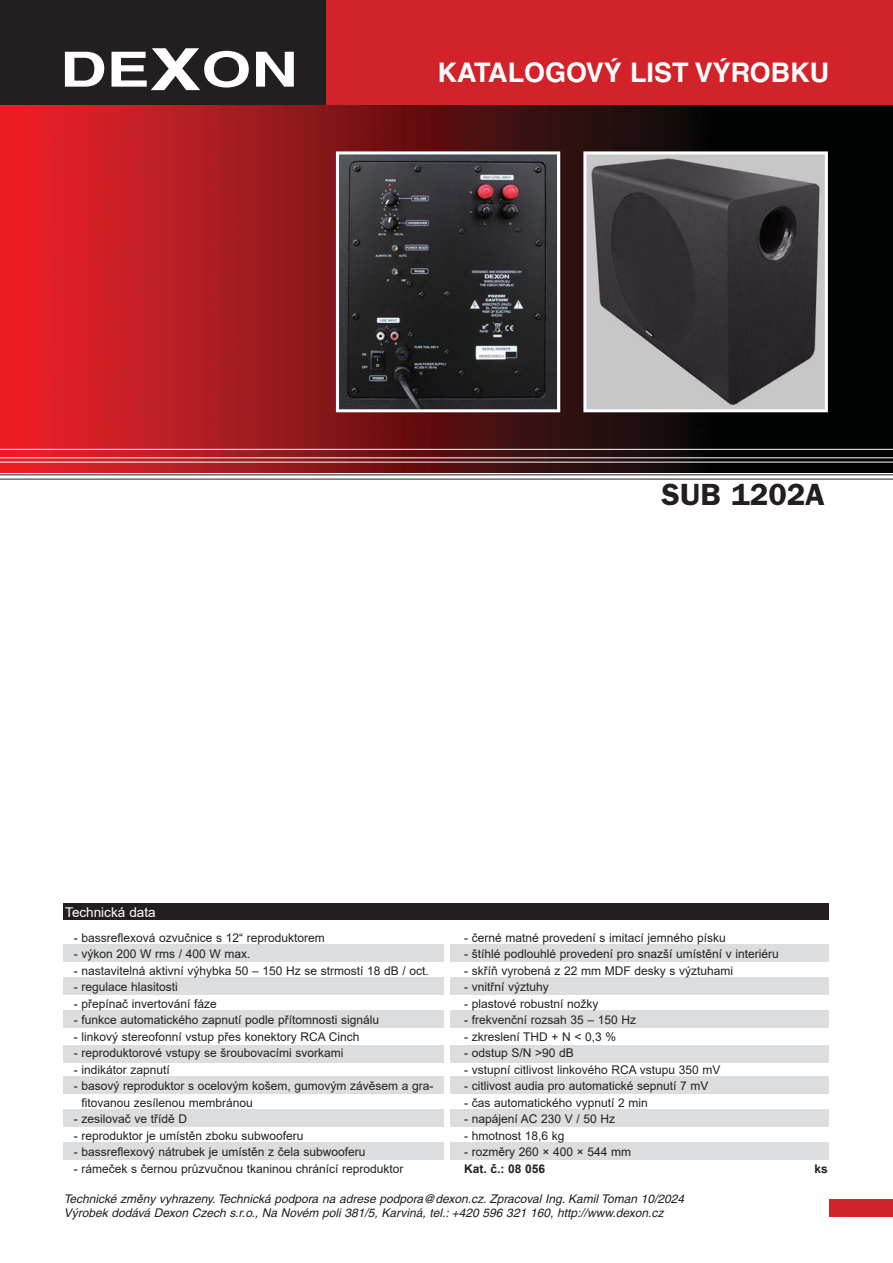
<style>
.page{position:relative;width:893px;height:1263px;background:#fff}
.page>*{position:absolute;margin:0;border:0;box-sizing:border-box;transform-origin:0 0}
.t1{font:700 30.75px "Frankfurt Gothic";color:#231f20}
.t2{font:700 27px "Helvetica CE";color:#fff}
.t3{font:13.5px "Arial";color:#fff}
.t4{font:12px/16.5px "Arial";color:#231f20}
.t5{font:italic 12px/14.4px "Helvetica CE";color:#231f20}
.t6{font:700 12px "Arial";color:#231f20}
</style>
<div class="page">
<div style="left:0;top:0;width:893px;height:106px;background:#d2232a"></div>
<div style="left:0;top:0;width:326px;height:106px;background:#231f20"></div>
<svg style="left:65px;top:52px;width:39px;height:35px"></svg>
<svg style="left:112px;top:48px;width:137px;height:42px"></svg>
<svg style="left:256px;top:52px;width:38px;height:35px"></svg>
<div style="left:829px;top:1199px;width:64px;height:17px;background:#d2232a"></div>
<img style="left:0;top:229px;width:893px;height:120px">
<img style="left:0;top:105px;width:893px;height:124px">
<img style="left:0;top:349px;width:893px;height:123px">
<hr style="left:0;top:449px;width:893px;height:1px;background:#fff">
<hr style="left:0;top:458px;width:893px;height:1px;background:#fff">
<hr style="left:0;top:462px;width:893px;height:1px;background:#fff">
<hr style="left:0;top:475px;width:893px;height:1px;background:#231f20">
<hr style="left:0;top:479px;width:893px;height:1px;background:#231f20">
<img style="left:587px;top:155px;width:237px;height:253px">
<div style="left:583px;top:151px;width:245px;height:261px;border:3px solid #fff"></div>
<img style="left:340px;top:155px;width:216px;height:253px">
<div style="left:336px;top:151px;width:224px;height:261px;border:3px solid #fff"></div>
<div style="left:64px;top:945px;width:765px;height:17px;background:#dcddde"></div>
<div style="left:64px;top:978px;width:765px;height:17px;background:#dcddde"></div>
<div style="left:64px;top:1011px;width:765px;height:17px;background:#dcddde"></div>
<div style="left:64px;top:1045px;width:765px;height:17px;background:#dcddde"></div>
<div style="left:63px;top:1077px;width:765px;height:17px;background:#dcddde"></div>
<div style="left:63px;top:1110px;width:765px;height:17px;background:#dcddde"></div>
<div style="left:63px;top:1143px;width:765px;height:17px;background:#dcddde"></div>
<div style="left:64px;top:903px;width:765px;height:17px;background:#231f20"></div>
<div style="left:444px;top:923px;width:6px;height:257px;background:#fff"></div>
<h2 class="t2" style="left:437px;top:63px;width:393px">KATALOGOVÝ LIST VÝROBKU</h2>
<h1 class="t1" style="left:661px;top:483px;width:165px">SUB 1202A</h1>
<p class="t3" style="left:65px;top:905px;width:92px">Technická data</p>
<p class="t4" style="left:74px;top:929px;width:253px">- bassreflexová ozvučnice s 12“ reproduktorem</p>
<p class="t4" style="left:74px;top:946px;width:178px">- výkon 200 W rms / 400 W max.</p>
<p class="t4" style="left:74px;top:962px;width:357px">- nastavitelná aktivní výhybka 50 – 150 Hz se strmostí 18 dB / oct.</p>
<p class="t4" style="left:74px;top:979px;width:106px">- regulace hlasitosti</p>
<p class="t4" style="left:74px;top:995px;width:145px">- přepínač invertování fáze</p>
<p class="t4" style="left:74px;top:1012px;width:307px">- funkce automatického zapnutí podle přítomnosti signálu</p>
<p class="t4" style="left:74px;top:1028px;width:287px">- linkový stereofonní vstup přes konektory RCA Cinch</p>
<p class="t4" style="left:74px;top:1045px;width:271px">- reproduktorové vstupy se šroubovacími svorkami</p>
<p class="t4" style="left:74px;top:1061px;width:98px">- indikátor zapnutí</p>
<p class="t4" style="left:81px;top:1078px;width:354px;text-indent:-8px">- basový reproduktor s ocelovým košem, gumovým závěsem a gra&shy;fitovanou zesílenou membránou</p>
<p class="t4" style="left:74px;top:1111px;width:115px">- zesilovač ve třídě D</p>
<p class="t4" style="left:74px;top:1127px;width:231px">- reproduktor je umístěn zboku subwooferu</p>
<p class="t4" style="left:74px;top:1144px;width:293px">- bassreflexový nátrubek je umístěn z čela subwooferu</p>
<p class="t4" style="left:74px;top:1160px;width:331px">- rámeček s černou průzvučnou tkaninou chránící reproduktor</p>
<p class="t4" style="left:464px;top:929px;width:263px">- černé matné provedení s imitací jemného písku</p>
<p class="t4" style="left:464px;top:946px;width:316px">- štíhlé podlouhlé provedení pro snazší umístění v interiéru</p>
<p class="t4" style="left:464px;top:962px;width:271px">- skříň vyrobená z 22 mm MDF desky s výztuhami</p>
<p class="t4" style="left:464px;top:979px;width:86px">- vnitřní výztuhy</p>
<p class="t4" style="left:464px;top:995px;width:136px">- plastové robustní nožky</p>
<p class="t4" style="left:464px;top:1012px;width:174px">- frekvenční rozsah 35 – 150 Hz</p>
<p class="t4" style="left:464px;top:1028px;width:154px">- zkreslení THD + N &lt; 0,3 %</p>
<p class="t4" style="left:464px;top:1045px;width:111px">- odstup S/N &gt;90 dB</p>
<p class="t4" style="left:464px;top:1061px;width:258px">- vstupní citlivost linkového RCA vstupu 350 mV</p>
<p class="t4" style="left:464px;top:1078px;width:246px">- citlivost audia pro automatické sepnutí 7 mV</p>
<p class="t4" style="left:464px;top:1094px;width:185px">- čas automatického vypnutí 2 min</p>
<p class="t4" style="left:464px;top:1111px;width:153px">- napájení AC 230 V / 50 Hz</p>
<p class="t4" style="left:464px;top:1127px;width:102px">- hmotnost 18,6 kg</p>
<p class="t4" style="left:464px;top:1144px;width:169px">- rozměry 260 × 400 × 544 mm</p>
<p class="t6" style="left:464px;top:1162px;width:83px">Kat. č.: 08 056</p>
<p class="t6" style="left:814px;top:1162px;width:15px">ks</p>
<p class="t5" style="left:64px;top:1193px;width:622px">Technické změny vyhrazeny. Technická podpora na adrese podpora@dexon.cz. Zpracoval Ing. Kamil Toman 10/2024<br>Výrobek dodává Dexon Czech s.r.o., Na Novém poli 381/5, Karviná, tel.: +420 596 321 160, http://www.dexon.cz</p>
</div>
